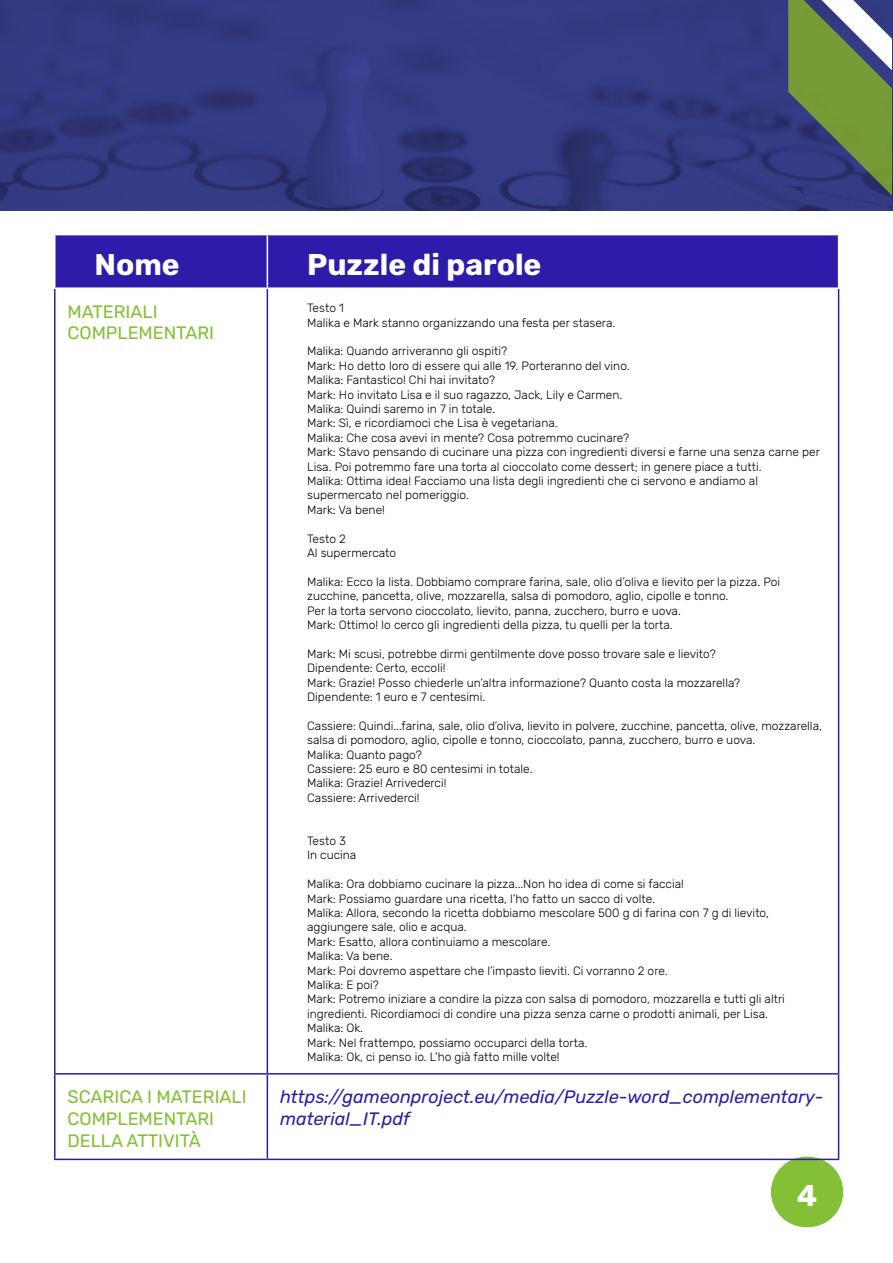
<style>
.page{position:relative;width:893px;height:1263px;background:#fff}
.page>*{position:absolute;margin:0;border:0;box-sizing:border-box;transform-origin:0 0}
.t1{font:700 30px "Rubik";color:#fff}
.t2{font:italic 18px/21.6px "Rubik";color:#2d1ca9}
.t3{font:18px/21.6px "Rubik";color:#83c035}
.t4{font:300 12px/14.4px "Rubik";color:#000}
</style>
<div class="page">
<div style="left:771px;top:1157px;width:72px;height:70px;background:#83c035;border-radius:35px"></div>
<img style="left:0;top:0;width:788px;height:210px">
<svg style="left:788px;top:0;width:104px;height:211px;background:#657b64"></svg>
<div style="left:56px;top:235px;width:782px;height:52px;background:#2d1ca9"></div>
<hr style="left:838px;top:289px;width:1px;height:784px;background:#2d1ca9">
<hr style="left:267px;top:235px;width:1px;height:52px;background:#fff">
<hr style="left:54px;top:1073px;width:213px;height:1px;background:#2d1ca9">
<hr style="left:267px;top:1073px;width:572px;height:1px;background:#2d1ca9">
<hr style="left:838px;top:1074px;width:1px;height:84px;background:#2d1ca9">
<hr style="left:267px;top:1158px;width:572px;height:2px;background:#2d1ca9">
<hr style="left:54px;top:289px;width:2px;height:784px;background:#2d1ca9">
<hr style="left:267px;top:289px;width:1px;height:784px;background:#2d1ca9">
<hr style="left:54px;top:1074px;width:2px;height:84px;background:#2d1ca9">
<hr style="left:267px;top:1074px;width:1px;height:84px;background:#2d1ca9">
<hr style="left:54px;top:1158px;width:213px;height:2px;background:#2d1ca9">
<h1 class="t1" style="left:95px;top:248px;width:87px">Nome</h1>
<h1 class="t1" style="left:307px;top:248px;width:236px">Puzzle di parole</h1>
<h2 class="t3" style="left:68px;top:301px;width:148px">MATERIALI<br>COMPLEMENTARI</h2>
<p class="t4" style="left:307px;top:301px;width:310px">Testo 1<br>Malika e Mark stanno organizzando una festa per stasera.</p>
<p class="t4" style="left:307px;top:344px;width:514px">Malika: Quando arriveranno gli ospiti?<br>Mark: Ho detto loro di essere qui alle 19. Porteranno del vino.<br>Malika: Fantastico! Chi hai invitato?<br>Mark: Ho invitato Lisa e il suo ragazzo, Jack, Lily e Carmen.<br>Malika: Quindi saremo in 7 in totale.<br>Mark: Sì, e ricordiamoci che Lisa è vegetariana.<br>Malika: Che cosa avevi in mente? Cosa potremmo cucinare?<br>Mark: Stavo pensando di cucinare una pizza con ingredienti diversi e farne una senza carne per Lisa. Poi potremmo fare una torta al cioccolato come dessert; in genere piace a tutti.<br>Malika: Ottima idea! Facciamo una lista degli ingredienti che ci servono e andiamo al supermercato nel pomeriggio.<br>Mark: Va bene!</p>
<p class="t4" style="left:307px;top:532px;width:91px">Testo 2<br>Al supermercato</p>
<p class="t4" style="left:307px;top:575px;width:474px">Malika: Ecco la lista. Dobbiamo comprare farina, sale, olio d’oliva e lievito per la pizza. Poi zucchine, pancetta, olive, mozzarella, salsa di pomodoro, aglio, cipolle e tonno.<br>Per la torta servono cioccolato, lievito, panna, zucchero, burro e uova.<br>Mark: Ottimo! Io cerco gli ingredienti della pizza, tu quelli per la torta.</p>
<p class="t4" style="left:307px;top:647px;width:435px">Mark: Mi scusi, potrebbe dirmi gentilmente dove posso trovare sale e lievito?<br>Dipendente: Certo, eccoli!<br>Mark: Grazie! Posso chiederle un’altra informazione? Quanto costa la mozzarella?<br>Dipendente: 1 euro e 7 centesimi.</p>
<p class="t4" style="left:307px;top:719px;width:516px">Cassiere: Quindi...farina, sale, olio d’oliva, lievito in polvere, zucchine, pancetta, olive, mozzarella, salsa di pomodoro, aglio, cipolle e tonno, cioccolato, panna, zucchero, burro e uova.<br>Malika: Quanto pago?<br>Cassiere: 25 euro e 80 centesimi in totale.<br>Malika: Grazie! Arrivederci!<br>Cassiere: Arrivederci!</p>
<p class="t4" style="left:307px;top:834px;width:51px">Testo 3<br>In cucina</p>
<p class="t4" style="left:307px;top:877px;width:479px">Malika: Ora dobbiamo cucinare la pizza...Non ho idea di come si faccia!<br>Mark: Possiamo guardare una ricetta, l’ho fatto un sacco di volte.<br>Malika: Allora, secondo la ricetta dobbiamo mescolare 500 g di farina con 7 g di lievito, aggiungere sale, olio e acqua.<br>Mark: Esatto, allora continuiamo a mescolare.<br>Malika: Va bene.<br>Mark: Poi dovremo aspettare che l’impasto lieviti. Ci vorranno 2 ore.<br>Malika: E poi?<br>Mark: Potremo iniziare a condire la pizza con salsa di pomodoro, mozzarella e tutti gli altri ingredienti. Ricordiamoci di condire una pizza senza carne o prodotti animali, per Lisa.<br>Malika: Ok.<br>Mark: Nel frattempo, possiamo occuparci della torta.<br>Malika: Ok, ci penso io. L’ho già fatto mille volte!</p>
<h2 class="t3" style="left:68px;top:1087px;width:181px">SCARICA I MATERIALI<br>COMPLEMENTARI<br>DELLA ATTIVITÀ</h2>
<h2 class="t2" style="left:280px;top:1087px;width:545px">https://gameonproject.eu/media/Puzzle-word_complementary&shy;material_IT.pdf</h2>
<h1 class="t1" style="left:797px;top:1179px;width:22px">4</h1>
</div>
